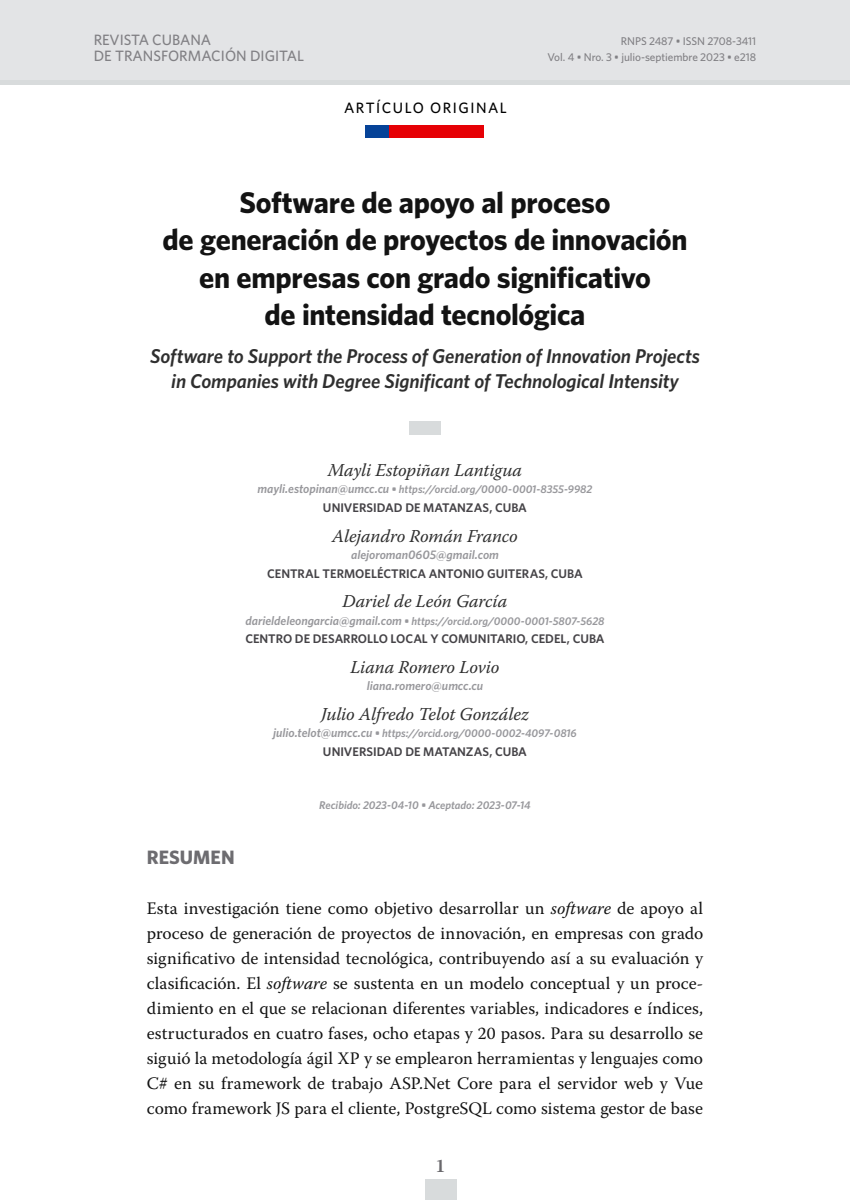
<style>
.page{position:relative;width:850px;height:1200px;background:#fff}
.page>*{position:absolute;margin:0;border:0;box-sizing:border-box;transform-origin:0 0}
.t1{font:700 30px/37.5px "Whitney";letter-spacing:-.01em;color:#131313;text-align:center}
.t2{font:italic 600 20px/25px "Whitney";letter-spacing:-.005em;color:#2f2f2f;text-align:center}
.t3{font:700 19.38px "Whitney";color:#6d6c70}
.t4{font:600 18.75px "Warnock Pro";color:#69686c}
.t5{font:italic 18.12px "Warnock Pro";letter-spacing:-.01em;color:#2f2f2f}
.t6{font:17.5px/25px "Warnock Pro";color:#131313;text-align:justify}
.t7{font:500 15px/16.2px "Whitney";color:#818084}
.t8{font:500 15px "Whitney";letter-spacing:.1em;color:#000}
.t9{font:600 12.5px "Whitney";letter-spacing:-.005em;color:#454347}
.t10{font:italic 600 12.5px "Whitney";letter-spacing:-.005em;color:#98989c}
.t11{font:italic 600 11.25px "Whitney";letter-spacing:-.005em;color:#98989c}
.t12{font:500 11.25px/16.2px "Whitney";letter-spacing:-.005em;color:#818084;text-align:right}
.s1{font-size:12.5px}
.s2{font-style:italic}
</style>
<div class="page">
<div style="left:0;top:0;width:850px;height:80px;background:#e3e4e6"></div>
<div style="left:0;top:80px;width:850px;height:5px;background:#d8dbdc"></div>
<div style="left:366px;top:125px;width:23px;height:13px;background:#064398"></div>
<div style="left:389px;top:125px;width:24px;height:13px;background:#e60005"></div>
<div style="left:413px;top:125px;width:13px;height:13px;background:#e60005"></div>
<div style="left:424px;top:125px;width:13px;height:13px;background:#e60005"></div>
<div style="left:437px;top:125px;width:24px;height:13px;background:#e60005"></div>
<div style="left:461px;top:125px;width:23px;height:13px;background:#e60005"></div>
<div style="left:425px;top:1179px;width:31px;height:21px;background:#d8dbdc"></div>
<div style="left:409px;top:421px;width:32px;height:14px;background:#d8dbdc"></div>
<p class="t7" style="left:94px;top:31px;width:212px">REVISTA CUBANA<br>DE TRANSFORMACIÓN DIGITAL</p>
<p class="t8" style="left:344px;top:98px;width:164px">ARTÍCULO ORIGINAL</p>
<p class="t12" style="left:548px;top:32px;width:210px">RNPS 2487 • ISSN 2708-3411<br>VOL. 4 • NRO. 3 • JULIO-SEPTIEMBRE 2023 • E218</p>
<h1 class="t1" style="left:163px;top:183px;width:526px">Software de apoyo al proceso<br>de generación de proyectos de innovación en empresas con grado significativo<br>de intensidad tecnológica</h1>
<p class="t2" style="left:150px;top:343px;width:551px">Software to Support the Process of Generation of Innovation Projects in Companies with Degree Significant of Technological Intensity</p>
<p class="t5" style="left:328px;top:459px;width:196px">Mayli Estopiñan Lantigua</p>
<p class="t11" style="left:258px;top:483px;width:336px"><span class="s1">mayli.estopinan@umcc.cu</span> • https://orcid.org/0000-0001-8355-9982</p>
<p class="t9" style="left:323px;top:500px;width:206px">UNIVERSIDAD DE MATANZAS, CU BA</p>
<p class="t5" style="left:332px;top:525px;width:187px">Alejandro Román Franco</p>
<p class="t10" style="left:351px;top:547px;width:149px">alejoroman0605@gmail.com</p>
<p class="t9" style="left:267px;top:566px;width:317px">CENTRAL TERMOELÉCTRICA ANTONIO GU ITERAS, CU BA</p>
<p class="t5" style="left:343px;top:590px;width:166px">Dariel de León García</p>
<p class="t11" style="left:246px;top:614px;width:360px"><span class="s1">darieldeleongarcia@gmail.com</span> • https://orcid.org/0000-0001-5807-5628</p>
<p class="t9" style="left:245px;top:631px;width:302px">CENTRO DE DESARROLLO LOCAL Y COMU NITARIO, CEDEL</p>
<p class="t9" style="left:567px;top:631px;width:39px">, CU BA</p>
<p class="t5" style="left:350px;top:656px;width:151px">Liana Romero Lovio</p>
<p class="t10" style="left:367px;top:678px;width:118px">liana.romero@umcc.cu</p>
<p class="t5" style="left:321px;top:703px;width:209px">Julio Alfredo Telot González</p>
<p class="t11" style="left:273px;top:727px;width:305px"><span class="s1">julio.telot@umcc.cu</span> • https://orcid.org/0000-0002-4097-0816</p>
<p class="t9" style="left:323px;top:744px;width:206px">UNIVERSIDAD DE MATANZAS, CU BA</p>
<p class="t11" style="left:319px;top:798px;width:213px">Recibido: 2023-04-10 • Aceptado: 2023-07-14</p>
<p class="t3" style="left:147px;top:845px;width:89px">RESUMEN</p>
<p class="t6" style="left:147px;top:895px;width:558px">Esta investigación tiene como objetivo desarrollar un <span class="s2">software</span> de apoyo al proceso de generación de proyectos de innovación, en empresas con grado significativo de intensidad tecnológica, contribuyendo así a su evaluación y clasificación. El <span class="s2">software</span> se sustenta en un modelo conceptual y un proce&shy;dimiento en el que se relacionan diferentes variables, indicadores e índices, estructurados en cuatro fases, ocho etapas y 20 pasos. Para su desarrollo se siguió la metodología ágil XP y se emplearon herramientas y lenguajes como C# en su framework de trabajo ASP.Net Core para el servidor web y Vue como framework JS para el cliente, PostgreSQL como sistema gestor de base</p>
<p class="t4" style="left:435px;top:1155px;width:11px">1</p>
</div>
